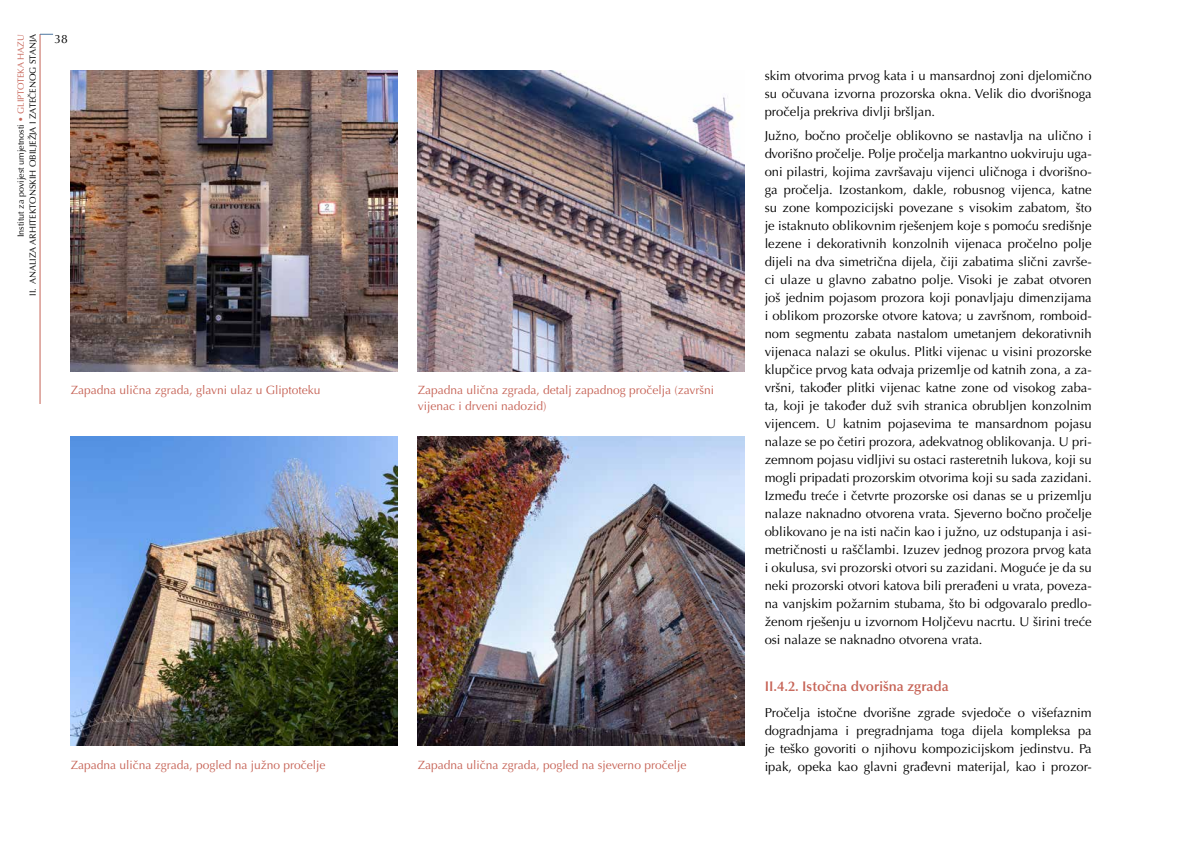
<style>
.page{position:relative;width:1191px;height:842px;background:#fff}
.page>*{position:absolute;margin:0;border:0;box-sizing:border-box;transform-origin:0 0}
.t1{font:600 14px "Optima LT Pro";color:#c66356}
.t2{font:13px/18px "Optima LT Pro";color:#000;text-align:justify}
.t3{font:12px/16px "Optima LT Pro";color:#c66356}
.t4{font:12px "Optima LT Pro";color:#000}
.t5{font:9px/11.8px "Optima LT Pro";color:#000;text-align:right}
.s1{color:#c66356}
</style>
<div class="page">
<hr style="left:40px;top:34px;width:1px;height:370px;background:#c66356">
<svg style="left:40px;top:34px;width:13px;height:1px"></svg>
<img style="left:71px;top:436px;width:327px;height:310px">
<img style="left:71px;top:71px;width:327px;height:300px">
<img style="left:418px;top:436px;width:327px;height:310px">
<img style="left:418px;top:71px;width:327px;height:300px">
<p class="t5" style="left:15px;top:296px;width:263px;rotate:-90deg">Institut za povijest umjetnosti <span class="s1">• GLIPTOTEKA HAZU<br></span>II. ANALIZA ARHITEKTONSKIH OBILJEŽJA I ZATEČENOG STANJA</p>
<p class="t4" style="left:54px;top:31px;width:15px">38</p>
<p class="t3" style="left:71px;top:382px;width:251px">Zapadna ulična zgrada, glavni ulaz u Gliptoteku</p>
<p class="t3" style="left:418px;top:382px;width:298px">Zapadna ulična zgrada, detalj zapadnog pročelja (završni vijenac i drveni nadozid)</p>
<p class="t3" style="left:71px;top:757px;width:256px">Zapadna ulična zgrada, pogled na južno pročelje</p>
<p class="t3" style="left:418px;top:757px;width:270px">Zapadna ulična zgrada, pogled na sjeverno pročelje</p>
<p class="t2" style="left:764px;top:67px;width:328px">skim otvorima prvog kata i u mansardnoj zoni djelomično su očuvana izvorna prozorska okna. Velik dio dvorišnoga pročelja prekriva divlji bršljan.</p>
<p class="t2" style="left:764px;top:127px;width:328px">Južno, bočno pročelje oblikovno se nastavlja na ulično i dvorišno pročelje. Polje pročelja markantno uokviruju uga&shy;oni pilastri, kojima završavaju vijenci uličnoga i dvorišno&shy;ga pročelja. Izostankom, dakle, robusnog vijenca, katne su zone kompozicijski povezane s visokim zabatom, što je istaknuto oblikovnim rješenjem koje s pomoću središnje lezene i dekorativnih konzolnih vijenaca pročelno polje dijeli na dva simetrična dijela, čiji zabatima slični završe&shy;ci ulaze u glavno zabatno polje. Visoki je zabat otvoren još jednim pojasom prozora koji ponavljaju dimenzijama i oblikom prozorske otvore katova; u završnom, romboid&shy;nom segmentu zabata nastalom umetanjem dekorativnih vijenaca nalazi se okulus. Plitki vijenac u visini prozorske klupčice prvog kata odvaja prizemlje od katnih zona, a za&shy;vršni, također plitki vijenac katne zone od visokog zaba&shy;ta, koji je također duž svih stranica obrubljen konzolnim vijencem. U katnim pojasevima te mansardnom pojasu nalaze se po četiri prozora, adekvatnog oblikovanja. U pri&shy;zemnom pojasu vidljivi su ostaci rasteretnih lukova, koji su mogli pripadati prozorskim otvorima koji su sada zazidani.<br>Između treće i četvrte prozorske osi danas se u prizemlju nalaze naknadno otvorena vrata. Sjeverno bočno pročelje oblikovano je na isti način kao i južno, uz odstupanja i asi&shy;metričnosti u raščlambi. Izuzev jednog prozora prvog kata i okulusa, svi prozorski otvori su zazidani. Moguće je da su neki prozorski otvori katova bili prerađeni u vrata, poveza&shy;na vanjskim požarnim stubama, što bi odgovaralo predlo&shy;ženom rješenju u izvornom Holjčevu nacrtu. U širini treće osi nalaze se naknadno otvorena vrata.</p>
<p class="t1" style="left:764px;top:677px;width:186px">II.4.2. Istočna dvorišna zgrada</p>
<p class="t2" style="left:764px;top:704px;width:328px">Pročelja istočne dvorišne zgrade svjedoče o višefaznim dogradnjama i pregradnjama toga dijela kompleksa pa je teško govoriti o njihovu kompozicijskom jedinstvu. Pa ipak, opeka kao glavni građevni materijal, kao i prozor-</p>
</div>
